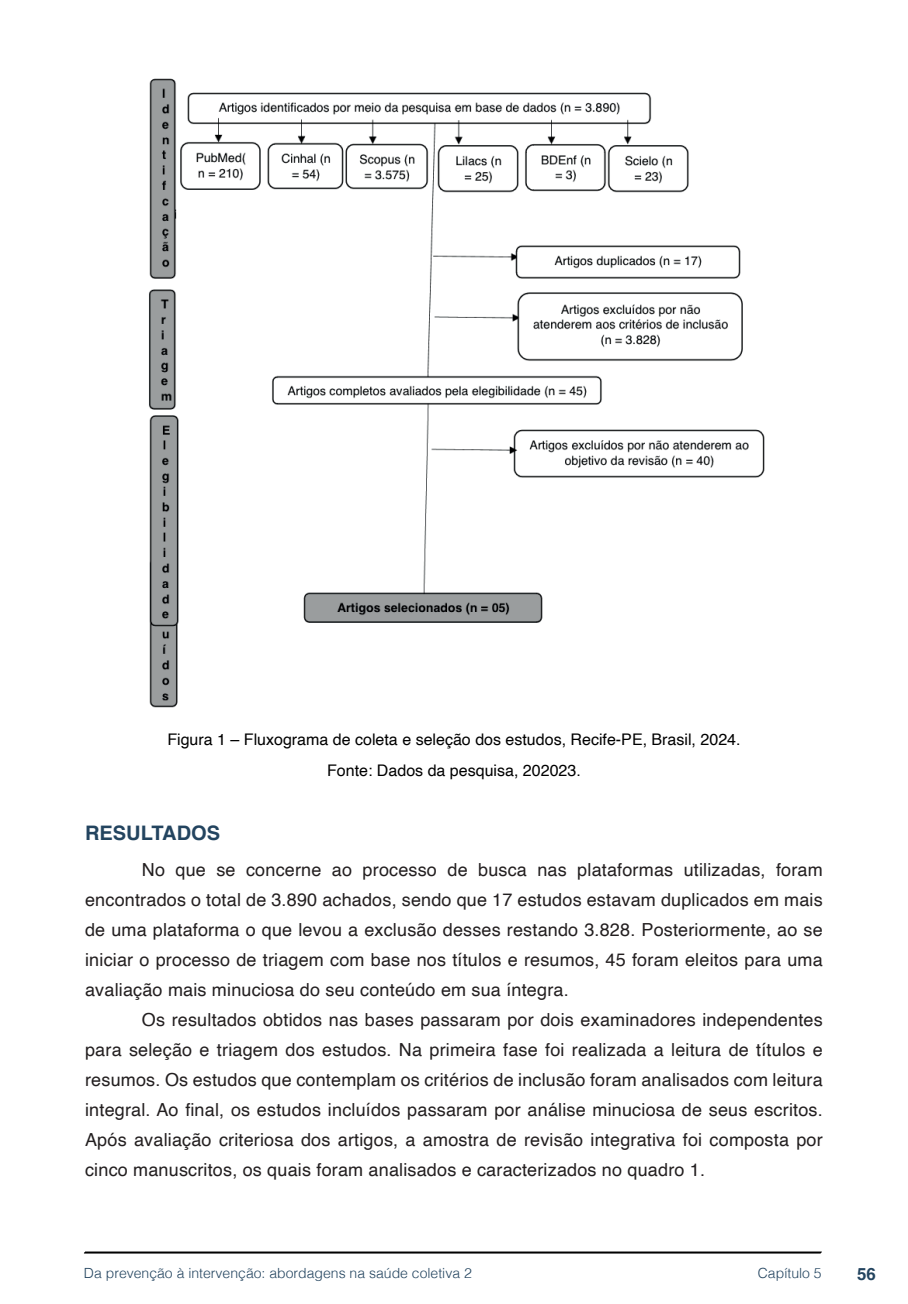
<style>
.page{position:relative;width:908px;height:1304px;background:#fff}
.page>*{position:absolute;margin:0;border:0;box-sizing:border-box;transform-origin:0 0}
.t1{font:700 20px "Helvetica";color:#23445f}
.t2{font:18px/30px "Helvetica";letter-spacing:.01em;color:#231f20;text-align:justify}
.t3{font:700 16.8px "Helvetica";color:#23445f}
.t4{font:16px/30.6px "Helvetica";color:#000;text-align:center}
.t5{font:300 14px "Helvetica";color:#23445f}
</style>
<div class="page">
<svg style="left:84px;top:1251px;width:737px;height:3px;background:#515151"></svg>
<img style="left:149px;top:78px;width:616px;height:630px">
<p class="t4" style="left:167px;top:725px;width:574px">Figura 1 – Fluxograma de coleta e seleção dos estudos, Recife-PE, Brasil, 2024.<br>Fonte: Dados da pesquisa, 202023.</p>
<p class="t1" style="left:85px;top:821px;width:136px">RESULTADOS</p>
<p class="t2" style="left:85px;top:855px;width:738px;text-indent:57px">No que se concerne ao processo de busca nas plataformas utilizadas, foram encontrados o total de 3.890 achados, sendo que 17 estudos estavam duplicados em mais de uma plataforma o que levou a exclusão desses restando 3.828. Posteriormente, ao se iniciar o processo de triagem com base nos títulos e resumos, 45 foram eleitos para uma avaliação mais minuciosa do seu conteúdo em sua íntegra.</p>
<p class="t2" style="left:85px;top:1005px;width:738px;text-indent:57px">Os resultados obtidos nas bases passaram por dois examinadores independentes para seleção e triagem dos estudos. Na primeira fase foi realizada a leitura de títulos e resumos. Os estudos que contemplam os critérios de inclusão foram analisados com leitura integral. Ao final, os estudos incluídos passaram por análise minuciosa de seus escritos.<br>Após avaliação criteriosa dos artigos, a amostra de revisão integrativa foi composta por cinco manuscritos, os quais foram analisados e caracterizados no quadro 1.</p>
<p class="t5" style="left:84px;top:1261px;width:389px">Da prevenção à intervenção: abordagens na saúde coletiva 2</p>
<p class="t5" style="left:757px;top:1261px;width:65px">Capítulo 5</p>
<p class="t3" style="left:856px;top:1264px;width:20px">56</p>
</div>
